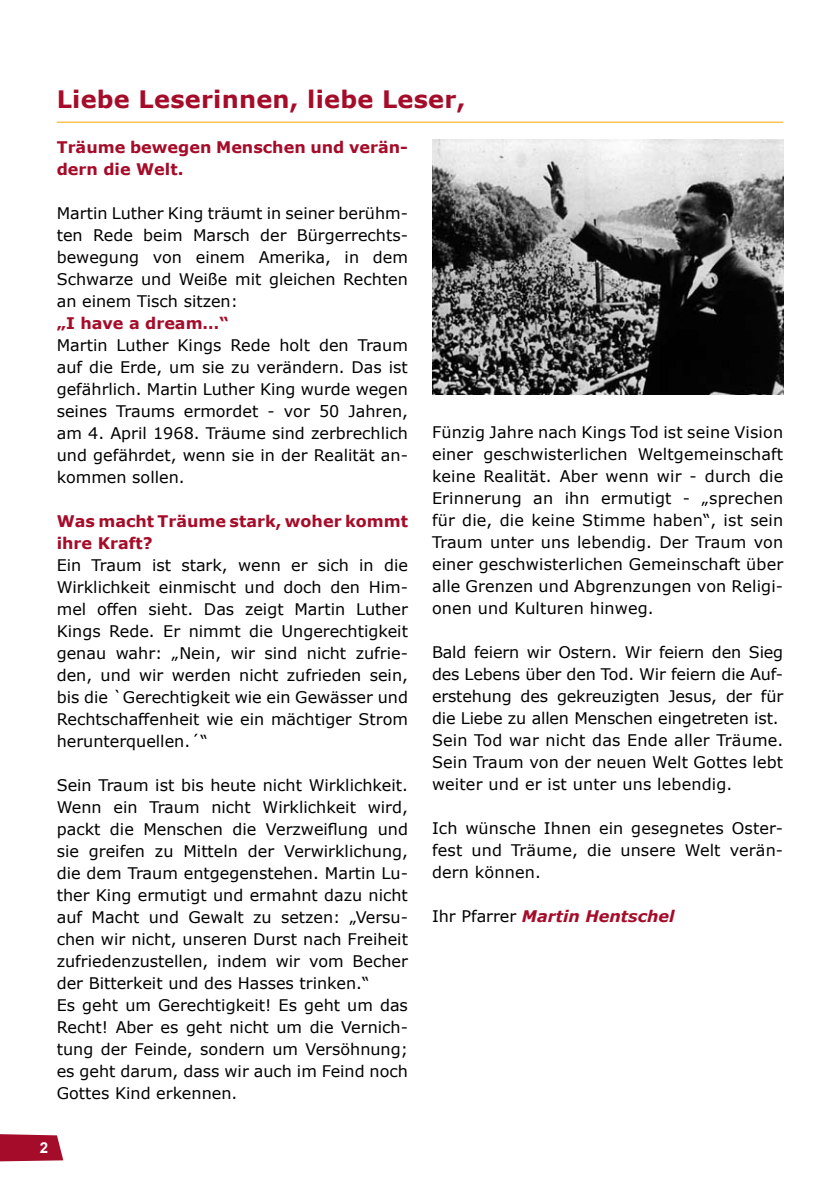
<style>
.page{position:relative;width:840px;height:1191px;background:#fff}
.page>*{position:absolute;margin:0;border:0;box-sizing:border-box;transform-origin:0 0}
.t1{font:700 24px "Verdana";letter-spacing:.01em;color:#a50c29}
.t2{font:16px/22px "Verdana";color:#000;text-align:justify}
.t3{font:700 16px/22px "Verdana";color:#a50c29}
.t4{font:italic 700 16px "Verdana";color:#a50c29}
.t5{font:700 15px "Arial";color:#fff}
.s1{font-weight:400;font-style:normal;color:#000}
</style>
<div class="page">
<svg style="left:0;top:1134px;width:63px;height:27px;background:#ac1f3a"></svg>
<img style="left:432px;top:140px;width:350px;height:254px">
<hr style="left:57px;top:122px;width:725px;height:1px;background:#f6a800">
<h1 class="t1" style="left:57px;top:82px;width:410px">Liebe Leserinnen, liebe Leser,</h1>
<p class="t3" style="left:57px;top:135px;width:352px">Träume bewegen Menschen und verän&shy;dern die Welt.</p>
<p class="t2" style="left:57px;top:202px;width:352px">Martin Luther King träumt in seiner berühm&shy;ten Rede beim Marsch der Bürgerrechts&shy;bewegung von einem Amerika, in dem Schwarze und Weiße mit gleichen Rechten an einem Tisch sitzen:</p>
<p class="t3" style="left:57px;top:311px;width:173px">„I have a dream…“</p>
<p class="t2" style="left:57px;top:334px;width:352px">Martin Luther Kings Rede holt den Traum auf die Erde, um sie zu verändern. Das ist gefährlich. Martin Luther King wurde wegen seines Traums ermordet - vor 50 Jahren, am 4. April 1968. Träume sind zerbrechlich und gefährdet, wenn sie in der Realität an&shy;kommen sollen.</p>
<p class="t3" style="left:57px;top:509px;width:352px">Was macht Träume stark, woher kommt ihre Kraft?</p>
<p class="t2" style="left:57px;top:554px;width:352px">Ein Traum ist stark, wenn er sich in die Wirklichkeit einmischt und doch den Him&shy;mel offen sieht. Das zeigt Martin Luther Kings Rede. Er nimmt die Ungerechtigkeit genau wahr: „Nein, wir sind nicht zufrie&shy;den, und wir werden nicht zufrieden sein, bis die `Gerechtigkeit wie ein Gewässer und Rechtschaffenheit wie ein mächtiger Strom herunterquellen.´“</p>
<p class="t2" style="left:57px;top:774px;width:352px;text-align:left">Sein Traum ist bis heute nicht Wirklichkeit.<br>Wenn ein Traum nicht Wirklichkeit wird, packt die Menschen die Verzweiflung und sie greifen zu Mitteln der Verwirklichung, die dem Traum entgegenstehen. Martin Lu&shy;ther King ermutigt und ermahnt dazu nicht auf Macht und Gewalt zu setzen: „Versu&shy;chen wir nicht, unseren Durst nach Freiheit zufriedenzustellen, indem wir vom Becher der Bitterkeit und des Hasses trinken.“<br>Es geht um Gerechtigkeit! Es geht um das Recht! Aber es geht nicht um die Vernich&shy;tung der Feinde, sondern um Versöhnung; es geht darum, dass wir auch im Feind noch Gottes Kind erkennen.</p>
<p class="t2" style="left:432px;top:421px;width:352px">Fünzig Jahre nach Kings Tod ist seine Vision einer geschwisterlichen Weltgemeinschaft keine Realität. Aber wenn wir - durch die Erinnerung an ihn ermutigt - „sprechen für die, die keine Stimme haben“, ist sein Traum unter uns lebendig. Der Traum von einer geschwisterlichen Gemeinschaft über alle Grenzen und Abgrenzungen von Religi&shy;onen und Kulturen hinweg.</p>
<p class="t2" style="left:432px;top:641px;width:352px;text-align:left">Bald feiern wir Ostern. Wir feiern den Sieg des Lebens über den Tod. Wir feiern die Auf&shy;erstehung des gekreuzigten Jesus, der für die Liebe zu allen Menschen eingetreten ist.<br>Sein Tod war nicht das Ende aller Träume.<br>Sein Traum von der neuen Welt Gottes lebt weiter und er ist unter uns lebendig.</p>
<p class="t2" style="left:432px;top:817px;width:352px">Ich wünsche Ihnen ein gesegnetes Oster&shy;fest und Träume, die unsere Welt verän&shy;dern können.</p>
<p class="t4" style="left:432px;top:905px;width:244px"><span class="s1">Ihr Pfarrer</span> Martin Hentschel</p>
<p class="t5" style="left:40px;top:1137px;width:10px">2</p>
</div>
